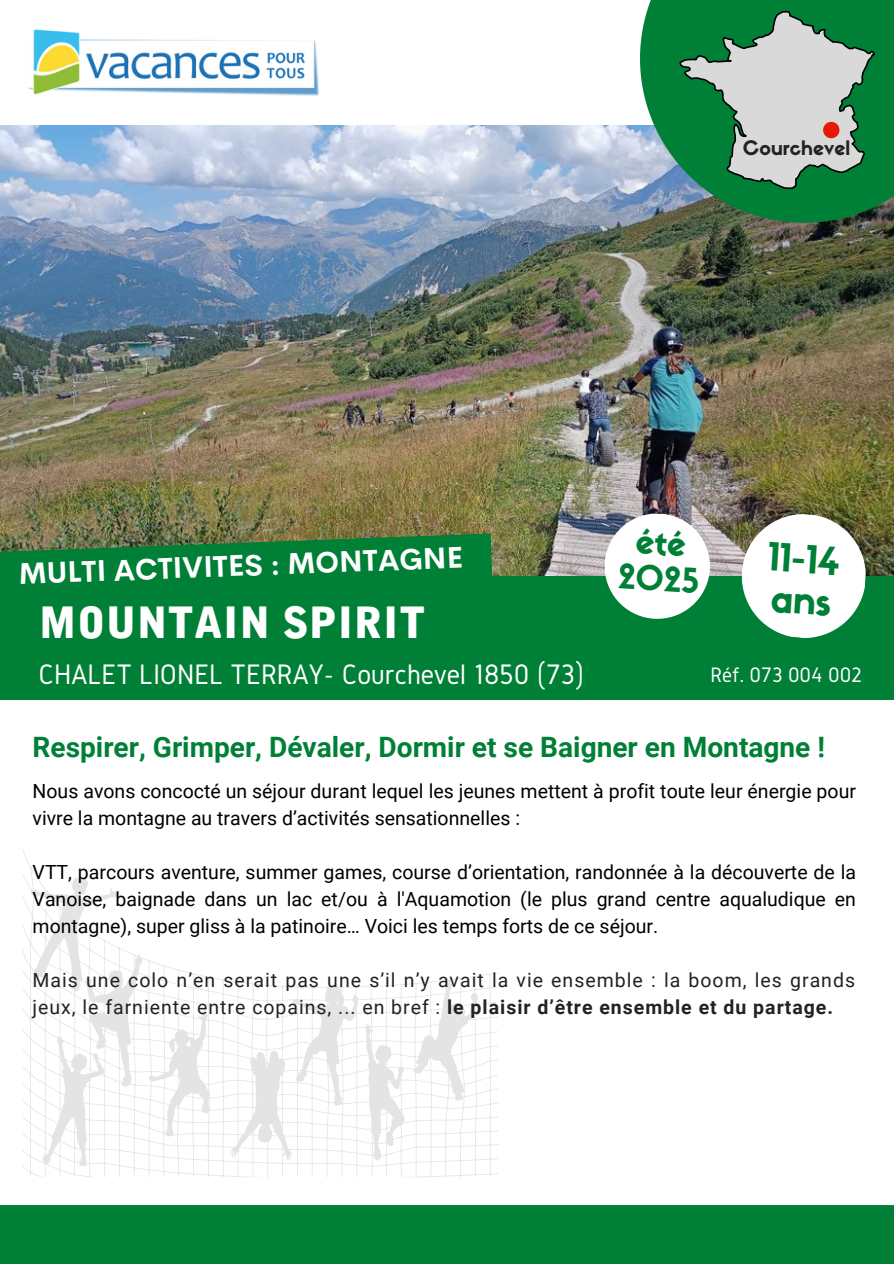
<style>
.page{position:relative;width:894px;height:1264px;background:#fff}
.page>*{position:absolute;margin:0;border:0;box-sizing:border-box;transform-origin:0 0}
.t1{font:42.9px "Alpha Ligue";color:#fff}
.t2{font:37.95px/41.2px "Sifonn Basic";color:#008037}
.t3{font:33.45px/36px "Sifonn Basic";color:#008037;text-align:center}
.t4{font:29.25px "Gidole";color:#fff}
.t5{font:700 29.25px "Cerebri Sans";color:#fff}
.t6{font:700 28.05px "Roboto";color:#008037}
.t7{font:21.75px "Gidole";color:#fff}
.t8{font:19.65px "Sifonn Basic";color:#222}
.t9{font:19.5px/27px "Roboto";color:#000}
.t10{font:19.5px/27px "Roboto";letter-spacing:.05em;color:#222}
.s1{font-weight:700}
</style>
<div class="page">
<svg style="left:23px;top:850px;width:475px;height:327px"></svg>
<svg style="left:413px;top:978px;width:65px;height:122px"></svg>
<svg style="left:365px;top:1023px;width:39px;height:137px"></svg>
<svg style="left:149px;top:1009px;width:61px;height:127px"></svg>
<svg style="left:30px;top:877px;width:113px;height:289px"></svg>
<svg style="left:229px;top:984px;width:129px;height:177px"></svg>
<div style="left:0;top:1204px;width:893px;height:59px;background:#008037"></div>
<img style="left:0;top:125px;width:893px;height:451px">
<div style="left:0;top:576px;width:893px;height:123px;background:#008037"></div>
<svg style="left:737px;top:510px;width:132px;height:128px"></svg>
<svg style="left:640px;top:0;width:253px;height:223px;background:#278453"></svg>
<svg style="left:679px;top:11px;width:196px;height:178px;background:#72a889"></svg>
<img style="left:28px;top:28px;width:292px;height:68px">
<svg style="left:0;top:533px;width:492px;height:43px;background:#187c3a"></svg>
<svg style="left:601px;top:510px;width:112px;height:109px"></svg>
<p class="t8" style="left:742px;top:140px;width:109px">Courchevel</p>
<p class="t5" style="left:18px;top:554px;width:446px;rotate:-2deg">MULTI ACTIVITES : MONTAGNE</p>
<p class="t1" style="left:39px;top:607px;width:388px">MOUNTAIN SPIRIT</p>
<h4 class="t4" style="left:39px;top:658px;width:547px">CHALET LIONEL TERRAY- Courchevel 1850 (73)</h4>
<h2 class="t3" style="left:621px;top:526px;width:82px;rotate:4deg">été<br>2025</h2>
<p class="t2" style="left:769px;top:540px;width:73px;rotate:4deg">11-14 ans</p>
<p class="t7" style="left:710px;top:662px;width:153px">Réf. 073 004 002</p>
<h3 class="t6" style="left:33px;top:731px;width:793px">Respirer, Grimper, Dévaler, Dormir et se Baigner en Montagne !</h3>
<p class="t9" style="left:33px;top:778px;width:824px">Nous avons concocté un séjour durant lequel les jeunes mettent à profit toute leur énergie pour vivre la montagne au travers d’activités sensationnelles :</p>
<p class="t9" style="left:33px;top:859px;width:824px;text-align:justify">VTT, parcours aventure, summer games, course d’orientation, randonnée à la découverte de la Vanoise, baignade dans un lac et/ou à l'Aquamotion (le plus grand centre aqualudique en montagne), super gliss à la patinoire… Voici les temps forts de ce séjour.</p>
<p class="t10" style="left:33px;top:967px;width:823px">Mais une colo n’en serait pas une s’il n’y avait la vie ensemble : la boom, les grands jeux, le farniente entre copains, ... en bref : <span class="s1">le plaisir d’être ensemble et du partage.</span></p>
</div>
